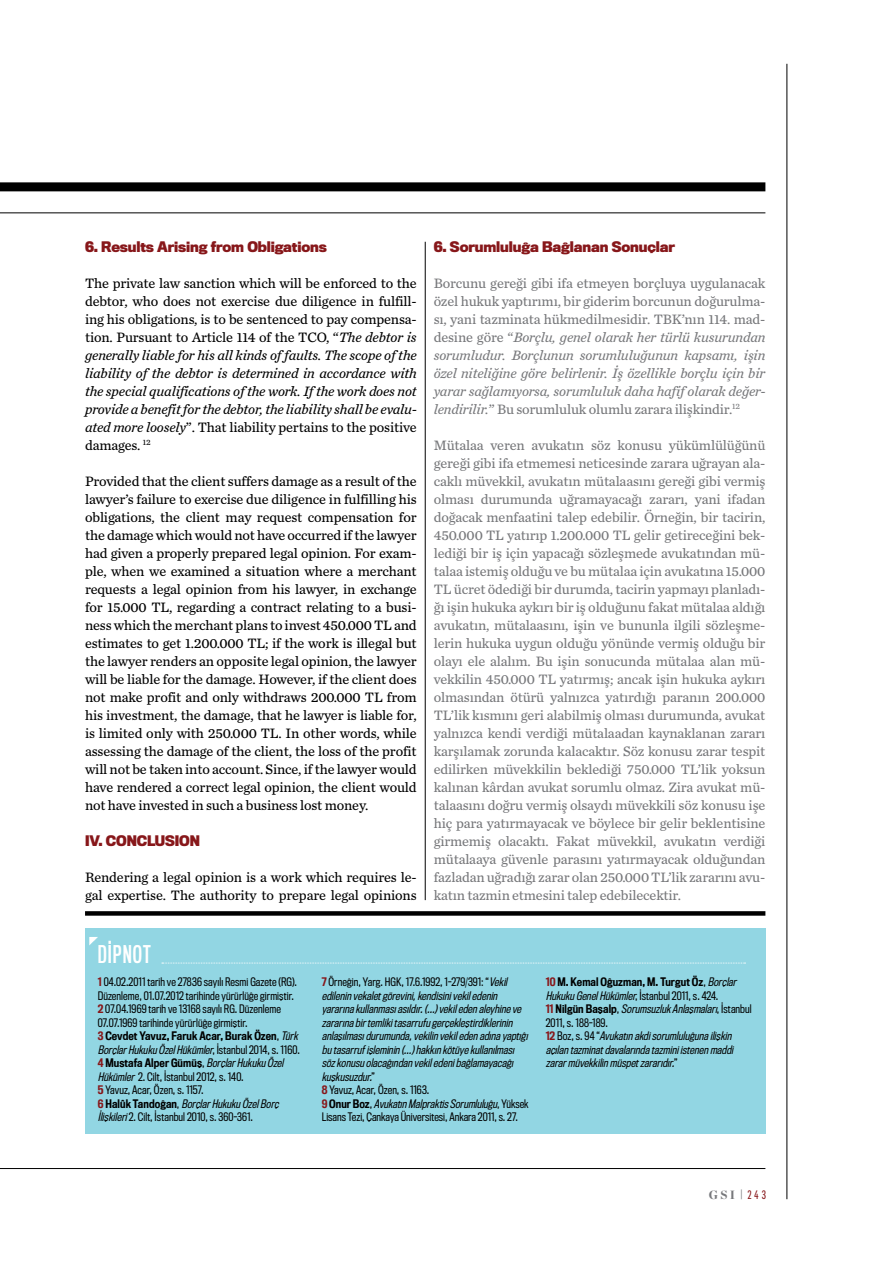
<style>
.page{position:relative;width:893px;height:1263px;background:#fff}
.page>*{position:absolute;margin:0;border:0;box-sizing:border-box;transform-origin:0 0}
.t1{font:22.5px "Titling Gothic FB Comp Standard";letter-spacing:.045em;color:#fff}
.t2{font:14.25px/18px "Chronicle Text G3";letter-spacing:-.01em;color:#77787b;text-align:justify}
.t3{font:14.25px/18px "Chronicle Text G3";letter-spacing:-.01em;color:#000;text-align:justify}
.t4{font:italic 14.25px/18px "Chronicle Text G3";letter-spacing:-.01em;color:#000;text-align:justify}
.t5{font:italic 14.25px/18px "Chronicle Text G3";letter-spacing:-.01em;color:#77787b;text-align:justify}
.t6{font:700 13.5px "Titling Gothic FB Narrow";letter-spacing:-.01em;color:#87171a}
.t7{font:900 12px "Chronicle Display";color:#77787b}
.t8{font:italic 10.8px/13.5px "Titling Gothic FB Cond";color:#000}
.t9{font:10.8px/13.5px "Titling Gothic FB Cond";letter-spacing:.01em;color:#000}
.s1{font-style:normal}
.s2{font-weight:500;color:#87171a}
.s3{font-weight:500}
.s4{font-style:italic}
.s5{font-weight:500;font-style:normal;color:#87171a}
.s6{font-weight:500;font-style:normal}
.s7{font-family:"Flama Condensed Basic";font-weight:400}
.s8{font-family:"Flama Condensed Basic";font-weight:400;color:#87171a}
</style>
<div class="page">
<div style="left:0;top:182px;width:765px;height:9px;background:#000"></div>
<hr style="left:0;top:213px;width:765px;height:1px;background:#000">
<hr style="left:787px;top:64px;width:1px;height:1135px;background:#000">
<hr style="left:0;top:1168px;width:765px;height:1px;background:#000">
<hr style="left:425px;top:242px;width:1px;height:658px;background:#000">
<div style="left:85px;top:928px;width:680px;height:206px;background:#92d6e3"></div>
<div style="left:85px;top:911px;width:680px;height:5px;background:#000"></div>
<svg style="left:162px;top:963px;width:583px;height:1px"></svg>
<svg style="left:89px;top:937px;width:9px;height:8px"></svg>
<p class="t6" style="left:85px;top:237px;width:243px">6. Results Arising from Obligations</p>
<p class="t4" style="left:85px;top:273px;width:333px"><span class="s1">The private law sanction which will be enforced to the debtor, who does not exercise due diligence in fulfill&shy;ing his obligations, is to be sentenced to pay compensa&shy;tion. Pursuant to Article 114 of the TCO, “</span>The debtor is generally liable for his all kinds of faults. The scope of the liability of the debtor is determined in accordance with the special qualifications of the work. If the work does not provide a benefit for the debtor, the liability shall be evalu&shy;ated more loosely<span class="s1">”. That liability pertains to the positive damages.</span> <sup>12</sup></p>
<p class="t3" style="left:85px;top:471px;width:333px">Provided that the client suffers damage as a result of the lawyer’s failure to exercise due diligence in fulfilling his obligations, the client may request compensation for the damage which would not have occurred if the lawyer had given a properly prepared legal opinion. For exam&shy;ple, when we examined a situation where a merchant requests a legal opinion from his lawyer, in exchange for 15.000 TL, regarding a contract relating to a busi&shy;ness which the merchant plans to invest 450.000 TL and estimates to get 1.200.000 TL; if the work is illegal but the lawyer renders an opposite legal opinion, the lawyer will be liable for the damage. However, if the client does not make profit and only withdraws 200.000 TL from his investment, the damage, that he lawyer is liable for, is limited only with 250.000 TL. In other words, while assessing the damage of the client, the loss of the profit will not be taken into account. Since, if the lawyer would have rendered a correct legal opinion, the client would not have invested in such a business lost money.</p>
<p class="t6" style="left:85px;top:831px;width:116px">IV. CONCLUSION</p>
<p class="t3" style="left:85px;top:867px;width:333px">Rendering a legal opinion is a work which requires le&shy;gal expertise. The authority to prepare legal opinions</p>
<h1 class="t1" style="left:98px;top:941px;width:55px">DİPNOT</h1>
<p class="t6" style="left:434px;top:237px;width:243px">6. Sorumluluğa Bağlanan Sonuçlar</p>
<p class="t5" style="left:434px;top:273px;width:333px"><span class="s1">Borcunu gereği gibi ifa etmeyen borçluya uygulanacak özel hukuk yaptırımı, bir giderim borcunun doğurulma&shy;sı, yani tazminata hükmedilmesidir. TBK’nın 114. mad&shy;desine göre “</span>Borçlu, genel olarak her türlü kusurundan sorumludur. Borçlunun sorumluluğunun kapsamı, işin özel niteliğine göre belirlenir. İş özellikle borçlu için bir yarar sağlamıyorsa, sorumluluk daha hafif olarak değer&shy;lendirilir.<span class="s1">” Bu sorumluluk olumlu zarara ilişkindir.</span><sup>12</sup></p>
<p class="t2" style="left:434px;top:435px;width:333px">Mütalaa veren avukatın söz konusu yükümlülüğünü gereği gibi ifa etmemesi neticesinde zarara uğrayan ala&shy;caklı müvekkil, avukatın mütalaasını gereği gibi vermiş olması durumunda uğramayacağı zararı, yani ifadan doğacak menfaatini talep edebilir. Örneğin, bir tacirin, 450.000 TL yatırıp 1.200.000 TL gelir getireceğini bek&shy;lediği bir iş için yapacağı sözleşmede avukatından mü&shy;talaa istemiş olduğu ve bu mütalaa için avukatına 15.000<br>TL ücret ödediği bir durumda, tacirin yapmayı planladı&shy;ğı işin hukuka aykırı bir iş olduğunu fakat mütalaa aldığı avukatın, mütalaasını, işin ve bununla ilgili sözleşme&shy;lerin hukuka uygun olduğu yönünde vermiş olduğu bir olayı ele alalım. Bu işin sonucunda mütalaa alan mü&shy;vekkilin 450.000 TL yatırmış; ancak işin hukuka aykırı olmasından ötürü yalnızca yatırdığı paranın 200.000<br>TL’lik kısmını geri alabilmiş olması durumunda, avukat yalnızca kendi verdiği mütalaadan kaynaklanan zararı karşılamak zorunda kalacaktır. Söz konusu zarar tespit edilirken müvekkilin beklediği 750.000 TL’lik yoksun kalınan kârdan avukat sorumlu olmaz. Zira avukat mü&shy;talaasını doğru vermiş olsaydı müvekkili söz konusu işe hiç para yatırmayacak ve böylece bir gelir beklentisine girmemiş olacaktı. Fakat müvekkil, avukatın verdiği mütalaaya güvenle parasını yatırmayacak olduğundan fazladan uğradığı zarar olan 250.000 TL’lik zararını avu&shy;katın tazmin etmesini talep edebilecektir.</p>
<p class="t9" style="left:98px;top:975px;width:204px"><span class="s2">1</span> 04.02.2011 tarih ve 27836 sayılı Resmi Gazete (RG).<br>Düzenleme, 01.07.2012 tarihinde yürürlüğe girmiştir.<br><span class="s2">2</span> 07.04.1969 tarih ve 13168 sayılı RG. Düzenleme 07.07.1969 tarihinde yürürlüğe girmiştir.<br><span class="s2">3</span> <span class="s3">Cevdet Yavuz, Faruk Acar, Burak Özen</span>, <span class="s4">Türk BorçlarHukukuÖzelHükümler</span>, İ s t a n b u l 2 0 1 4 , s . 1 1 6 0 .<br><span class="s2">4</span> <span class="s3">Mustafa Alper Gümüş</span>, <span class="s4">BorçlarHukukuÖzel Hükümler</span> 2. Cilt, İstanbul 2012, s. 140.<br><span class="s2">5</span> Yavuz, Acar, Özen, s. 1157.<br><span class="s2">6</span> <span class="s3">H a l û k Ta n d o ğ a n</span> , <span class="s4">BorçlarHukukuÖzelBorç İlişkileri</span>2. Cilt, İstanbul 2010, s. 360-361.</p>
<p class="t8" style="left:322px;top:975px;width:210px"><span class="s5">7</span> <span class="s1">Örneğin, Yarg. HGK, 17.6.1992, 1-279/391: “</span>Vekil edileninvekaletgörevini,kendisinivekiledenin yararınakullanmasıasıldır.(…)vekiledenaleyhineve zararınabirtemlikitasarrufugerçekleştirdiklerinin anlaşılmasıdurumunda,vekilinvekiledenadınayaptığı butasarrufişleminin(…)hakkınkötüyekullanılması sözkonusuolacağındanvekiledenibağlamayacağı kuşkusuzdur.<span class="s1">”<br></span><span class="s5">8</span> <span class="s1">Yavuz, Acar, Özen, s. 1163.<br></span><span class="s5">9</span> <span class="s6">O n u r B o z</span> <span class="s1">,</span> AvukatınMalpraktisSorumluluğu<span class="s1">, Y ü k s e k Lisans Tezi, Çankaya Üniversitesi, Ankara 2011, s. 27.</span></p>
<p class="t8" style="left:546px;top:975px;width:208px"><span class="s5">10</span> <span class="s6">M. Kemal Oğuzman, M. Turgut Öz</span><span class="s1">,</span> Borçlar HukukuGenelHükümler<span class="s1">, İ s t a n b u l 2 0 1 1 , s . 4 2 4 .<br></span><span class="s5">1 1</span> <span class="s6">N i l g ü n B a ş a l p</span> <span class="s1">,</span> SorumsuzlukAnlaşmaları<span class="s1">, İ s t a n b u l 2011, s. 188-189.<br></span><span class="s5">1 2</span> <span class="s1">B o z , s . 9 4 “</span> Avukatınakdisorumluluğunailişkin açılantazminatdavalarındatazminiistenenmaddi zararmüvekkilinmüspetzararıdır.<span class="s1">”</span></p>
<p class="t7" style="left:709px;top:1185px;width:59px">gsi <span class="s7">|</span> <span class="s8">243</span></p>
</div>
